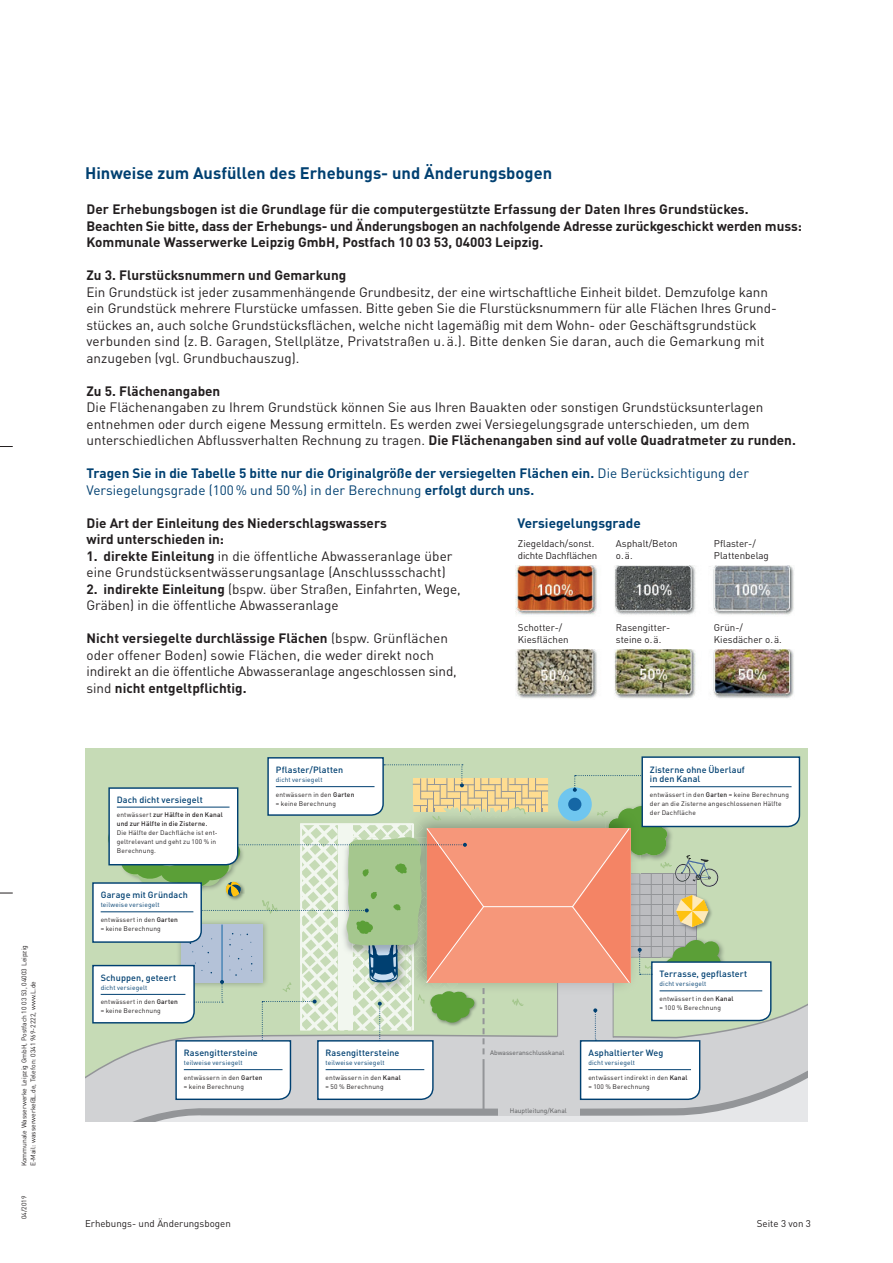
<style>
.page{position:relative;width:893px;height:1263px;background:#fff}
.page>*{position:absolute;margin:0;border:0;box-sizing:border-box;transform-origin:0 0}
.t1{font:700 16.5px "DIN Pro";color:#004071}
.t2{font:13.5px/16.5px "DIN Pro";color:#231f20}
.t3{font:700 13.5px/16.5px "DIN Pro";color:#231f20}
.t4{font:700 13.5px/16.5px "DIN Pro";color:#004071}
.t5{font:9.75px/12px "DIN Pro";color:#231f20}
.t6{font:9.75px/12px "DIN Pro";letter-spacing:-.02em;color:#231f20}
.t7{font:500 9px/9.6px "DIN Pro";letter-spacing:.01em;color:#004071}
.t8{font:6.75px/9px "DIN Pro";color:#231f20}
.t9{font:6.6px/9px "DIN Pro";letter-spacing:.025em;color:#231f20}
.t10{font:6.6px/14.4px "DIN Pro";letter-spacing:.025em;color:#004071}
.t11{font:500 6.6px/9px "DIN Pro";letter-spacing:.02em;color:#231f20}
.t12{font:6.6px "DIN Pro";color:#57585a}
.s1{font-weight:700}
.s2{font-weight:400}
.s3{color:#231f20}
.s4{font-weight:500;color:#231f20}
.s5{font-weight:500}
.s6{color:#004071}
</style>
<div class="page">
<svg style="left:85px;top:756px;width:723px;height:366px"></svg>
<img style="left:515px;top:565px;width:279px;height:134px">
<div style="left:483px;top:617px;width:321px;height:32px;background:#fff"></div>
<svg style="left:0;top:446px;width:13px;height:1px"></svg>
<svg style="left:0;top:893px;width:13px;height:1px"></svg>
<p class="t8" style="left:19px;top:1166px;width:223px;rotate:-90deg">Kommunale Wasserwerke Leipzig GmbH, Postfach 10 03 53, 04003 Leipzig<br>E-Mail: wasserwerke@L.de, Telefon: 0341 969-2222, www.L.de</p>
<p class="t8" style="left:19px;top:1219px;width:25px;rotate:-90deg">04/2019</p>
<p class="t1" style="left:85px;top:159px;width:469px">Hinweise zum Ausfüllen des Erhebungs- und Änderungsbogen</p>
<p class="t3" style="left:87px;top:200px;width:717px">Der Erhebungsbogen ist die Grundlage für die computergestützte Erfassung der Daten Ihres Grundstückes.<br>Beachten Sie bitte, dass der Erhebungs- und Änderungsbogen an nachfolgende Adresse zurückgeschickt werden muss:<br>Kommunale Wasserwerke Leipzig GmbH, Postfach 10 03 53, 04003 Leipzig.</p>
<p class="t3" style="left:87px;top:266px;width:261px">Zu 3. Flurstücksnummern und Gemarkung</p>
<p class="t2" style="left:87px;top:282px;width:692px">Ein Grundstück ist jeder zusammenhängende Grundbesitz, der eine wirtschaftliche Einheit bildet. Demzufolge kann ein Grundstück mehrere Flurstücke umfassen. Bitte geben Sie die Flurstücksnummern für alle Flächen Ihres Grund&shy;stückes an, auch solche Grundstücksflächen, welche nicht lagemäßig mit dem Wohn- oder Geschäftsgrundstück verbunden sind (z. B. Garagen, Stellplätze, Privatstraßen u. ä.). Bitte denken Sie daran, auch die Gemarkung mit anzugeben (vgl. Grundbuchauszug).</p>
<p class="t3" style="left:87px;top:381px;width:135px">Zu 5. Flächenangaben</p>
<p class="t2" style="left:87px;top:398px;width:711px">Die Flächenangaben zu Ihrem Grundstück können Sie aus Ihren Bauakten oder sonstigen Grundstücksunterlagen entnehmen oder durch eigene Messung ermitteln. Es werden zwei Versiegelungsgrade unterschieden, um dem unterschiedlichen Abflussverhalten Rechnung zu tragen. <span class="s1">Die Flächenangaben sind auf volle Quadratmeter zu runden.</span></p>
<p class="t4" style="left:87px;top:464px;width:664px">Tragen Sie in die Tabelle 5 bitte nur die Originalgröße der versiegelten Flächen ein. <span class="s2">Die Berücksichtigung der<br>Versiegelungsgrade (100 % und 50 %) in der Berechnung</span> erfolgt durch uns.</p>
<p class="t3" style="left:87px;top:513px;width:302px">Die Art der Einleitung des Niederschlagswassers wird unterschieden in:</p>
<p class="t2" style="left:87px;top:546px;width:367px"><span class="s1">1. direkte Einleitung</span> in die öffentliche Abwasseranlage über eine Grundstücksentwässerungsanlage (Anschlussschacht)</p>
<p class="t2" style="left:87px;top:579px;width:376px"><span class="s1">2. indirekte Einleitung</span> (bspw. über Straßen, Einfahrten, Wege,<br>Gräben) in die öffentliche Abwasseranlage</p>
<p class="t2" style="left:87px;top:629px;width:372px"><span class="s1">Nicht versiegelte durchlässige Flächen</span> (bspw. Grünflächen oder offener Boden) sowie Flächen, die weder direkt noch indirekt an die öffentliche Abwasseranlage angeschlossen sind, sind <span class="s1">nicht entgeltpflichtig.</span></p>
<p class="t4" style="left:517px;top:513px;width:125px">Versiegelungsgrade</p>
<p class="t6" style="left:518px;top:537px;width:81px">Ziegeldach/sonst. dichte Dachflächen</p>
<p class="t5" style="left:616px;top:537px;width:63px">Asphalt/Beton o. ä.</p>
<p class="t5" style="left:714px;top:537px;width:56px">Pflaster-/<br>Plattenbelag</p>
<p class="t5" style="left:518px;top:620px;width:52px">Schotter-/<br>Kiesflächen</p>
<p class="t5" style="left:616px;top:620px;width:56px">Rasengitter&shy;steine o. ä.</p>
<p class="t5" style="left:714px;top:620px;width:69px">Grün-/<br>Kiesdächer o. ä.</p>
<p class="t7" style="left:117px;top:794px;width:87px">Dach dicht versiegelt</p>
<p class="t11" style="left:117px;top:809px;width:107px"><span class="s2">entwässert</span> zur Hälfte in den Kanal und zur Hälfte in die Zisterne.</p>
<p class="t9" style="left:117px;top:828px;width:102px">Die Hälfte der Dachfläche ist ent&shy;geltrelevant und geht zu 100 % in<br>Berechnung.</p>
<p class="t7" style="left:101px;top:889px;width:89px">Garage mit Gründach</p>
<p class="t10" style="left:101px;top:897px;width:79px">teilweise versiegelt <span class="s3">entwässert in den</span> <span class="s4">Garten</span></p>
<p class="t9" style="left:101px;top:923px;width:62px">= keine Berechnung</p>
<p class="t7" style="left:276px;top:764px;width:69px">Pflaster/Platten</p>
<p class="t10" style="left:276px;top:772px;width:80px">dicht versiegelt <span class="s3">entwässern in den</span> <span class="s4">Garten</span></p>
<p class="t9" style="left:276px;top:798px;width:62px">= keine Berechnung</p>
<p class="t7" style="left:101px;top:972px;width:77px">Schuppen, geteert</p>
<p class="t10" style="left:101px;top:980px;width:79px">dicht versiegelt <span class="s3">entwässert in den</span> <span class="s4">Garten</span></p>
<p class="t9" style="left:101px;top:1006px;width:62px">= keine Berechnung</p>
<p class="t7" style="left:184px;top:1047px;width:75px">Rasengittersteine</p>
<p class="t10" style="left:184px;top:1055px;width:80px">teilweise versiegelt <span class="s3">entwässern in den</span> <span class="s4">Garten</span></p>
<p class="t9" style="left:184px;top:1081px;width:62px">= keine Berechnung</p>
<p class="t7" style="left:326px;top:1047px;width:75px">Rasengittersteine</p>
<p class="t10" style="left:326px;top:1055px;width:77px">teilweise versiegelt <span class="s3">entwässern in den</span> <span class="s4">Kanal</span></p>
<p class="t9" style="left:326px;top:1081px;width:60px">= 50 % Berechnung</p>
<p class="t5" style="left:85px;top:1216px;width:147px">Erhebungs- und Änderungsbogen</p>
<p class="t7" style="left:650px;top:764px;width:96px">Zisterne ohne Überlauf in den Kanal</p>
<p class="t9" style="left:650px;top:789px;width:141px">entwässert in den <span class="s5">Garten</span> = keine Berechnung der an die Zisterne angeschlossenen Hälfte der Dachfläche</p>
<p class="t12" style="left:490px;top:1047px;width:76px">Abwasseranschlusskanal</p>
<p class="t12" style="left:510px;top:1106px;width:58px">Hauptleitung/Kanal</p>
<p class="t7" style="left:660px;top:968px;width:89px">Terrasse, gepflastert</p>
<p class="t10" style="left:660px;top:976px;width:75px">dicht versiegelt <span class="s3">entwässert in den</span> <span class="s4">Kanal</span></p>
<p class="t9" style="left:660px;top:1002px;width:63px">= 100 % Berechnung</p>
<p class="t7" style="left:588px;top:1047px;width:77px">Asphaltierter Weg</p>
<p class="t9" style="left:588px;top:1055px;width:101px;line-height:14.4px"><span class="s6">dicht versiegelt<br></span>entwässert indirekt in den <span class="s5">Kanal</span></p>
<p class="t9" style="left:588px;top:1081px;width:63px">= 100 % Berechnung</p>
<p class="t5" style="left:757px;top:1216px;width:56px">Seite 3 von 3</p>
</div>
